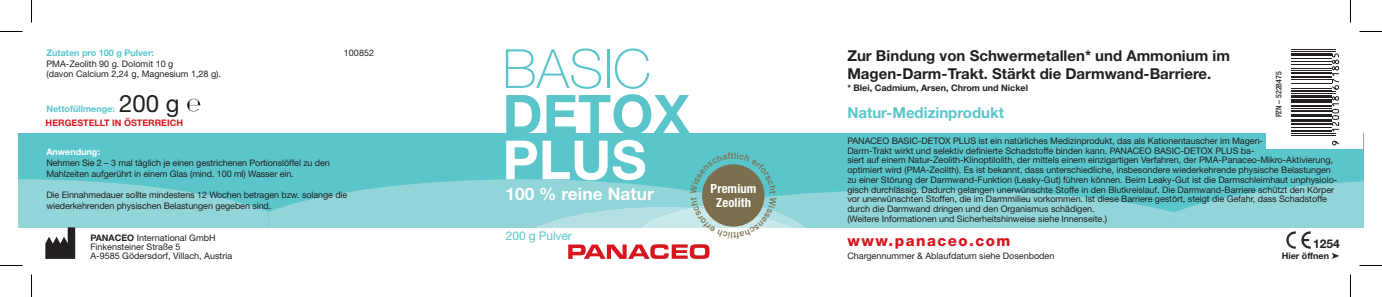
<style>
.page{position:relative;width:1382px;height:297px;background:#fff}
.page>*{position:absolute;margin:0;border:0;box-sizing:border-box;transform-origin:0 0}
.t1{font:100 54px "Helvetica Neue LT";letter-spacing:.005em;color:#5ac6cc}
.t2{font:700 54px "Helvetica Neue LT";letter-spacing:.005em;color:#5ac6cc}
.t3{font:700 54px "Helvetica Neue LT";color:#fff}
.t4{font:24px "Helvetica Neue LT";color:#231f20}
.t5{font:700 17.25px "Helvetica Neue LT";letter-spacing:.005em;color:#fff}
.t6{font:700 15px/18px "Helvetica Neue LT";color:#231f20}
.t7{font:700 15px "Helvetica Neue LT";color:#5ac6cc}
.t8{font:800 15px "Helvetica Neue LT";letter-spacing:.1em;color:#d7171f}
.t9{font:700 condensed 12.6px/13.5px "Helvetica Neue LT";letter-spacing:.01em;color:#fff;text-align:center}
.t10{font:12px "Helvetica Neue LT";letter-spacing:-.01em;color:#5ac6cc}
.t11{font:700 12px "Helvetica Neue LT";color:#231f20}
.t12{font:9px/9.8px "Helvetica Neue LT";letter-spacing:-.005em;color:#231f20}
.t13{font:700 9px "Helvetica Neue LT";color:#231f20}
.t14{font:700 9px "Helvetica Neue LT";color:#5ac6cc}
.t15{font:700 9px "Helvetica Neue LT";color:#d7171f}
.t16{font:700 9px "Helvetica Neue LT";color:#fff}
.t17{font:500 condensed 7.8px "Helvetica Neue LT";color:#231f20}
.s1{font-weight:700}
</style>
<div class="page">
<div style="left:268px;top:134px;width:905px;height:93px;background:#5ac6cc"></div>
<div style="left:19px;top:134px;width:249px;height:93px;background:#5ac6cc"></div>
<div style="left:1173px;top:134px;width:189px;height:93px;background:#5ac6cc"></div>
<div style="left:1266px;top:32px;width:96px;height:117px;background:#fff"></div>
<hr style="left:1267px;top:135px;width:68px;height:1px;background:#231f20">
<hr style="left:1267px;top:133px;width:68px;height:1px;background:#231f20">
<hr style="left:1267px;top:130px;width:63px;height:1px;background:#231f20">
<hr style="left:1267px;top:127px;width:63px;height:1px;background:#231f20">
<hr style="left:1267px;top:123px;width:63px;height:2px;background:#231f20">
<hr style="left:1267px;top:121px;width:63px;height:1px;background:#231f20">
<hr style="left:1267px;top:119px;width:63px;height:1px;background:#231f20">
<hr style="left:1267px;top:114px;width:63px;height:3px;background:#231f20">
<hr style="left:1267px;top:110px;width:63px;height:1px;background:#231f20">
<hr style="left:1267px;top:108px;width:63px;height:1px;background:#231f20">
<hr style="left:1267px;top:105px;width:63px;height:2px;background:#231f20">
<hr style="left:1267px;top:101px;width:63px;height:2px;background:#231f20">
<hr style="left:1267px;top:99px;width:63px;height:1px;background:#231f20">
<hr style="left:1267px;top:95px;width:63px;height:3px;background:#231f20">
<hr style="left:1267px;top:93px;width:68px;height:1px;background:#231f20">
<hr style="left:1267px;top:91px;width:68px;height:1px;background:#231f20">
<hr style="left:1267px;top:90px;width:63px;height:1px;background:#231f20">
<hr style="left:1267px;top:88px;width:63px;height:1px;background:#231f20">
<hr style="left:1267px;top:83px;width:63px;height:1px;background:#231f20">
<hr style="left:1267px;top:79px;width:63px;height:1px;background:#231f20">
<hr style="left:1267px;top:76px;width:63px;height:2px;background:#231f20">
<hr style="left:1267px;top:72px;width:63px;height:2px;background:#231f20">
<hr style="left:1267px;top:70px;width:63px;height:1px;background:#231f20">
<hr style="left:1267px;top:68px;width:63px;height:1px;background:#231f20">
<hr style="left:1267px;top:64px;width:63px;height:1px;background:#231f20">
<hr style="left:1267px;top:61px;width:63px;height:1px;background:#231f20">
<hr style="left:1267px;top:58px;width:63px;height:1px;background:#231f20">
<hr style="left:1267px;top:53px;width:63px;height:3px;background:#231f20">
<hr style="left:1267px;top:51px;width:68px;height:1px;background:#231f20">
<hr style="left:1267px;top:49px;width:68px;height:1px;background:#231f20">
<svg style="left:1332px;top:140px;width:7px;height:6px"></svg>
<svg style="left:1331px;top:96px;width:8px;height:36px"></svg>
<svg style="left:1331px;top:53px;width:8px;height:37px"></svg>
<div style="left:1266px;top:43px;width:24px;height:103px;background:#fff"></div>
<svg style="left:187px;top:99px;width:13px;height:12px"></svg>
<svg style="left:0;top:31px;width:22px;height:1px"></svg>
<svg style="left:1359px;top:31px;width:22px;height:1px"></svg>
<svg style="left:0;top:265px;width:22px;height:1px"></svg>
<svg style="left:1359px;top:265px;width:22px;height:1px"></svg>
<svg style="left:31px;top:0;width:1px;height:23px"></svg>
<svg style="left:31px;top:274px;width:1px;height:23px"></svg>
<svg style="left:19px;top:164px;width:1343px;height:95px"></svg>
<p class="t14" style="left:46px;top:47px;width:109px">Zutaten pro 100 g Pulver:</p>
<p class="t12" style="left:344px;top:48px;width:32px">100852</p>
<p class="t12" style="left:46px;top:58px;width:176px;line-height:10.5px">PMA-Zeolith 90 g. Dolomit 10 g<br>(davon Calcium 2,24 g, Magnesium 1,28 g).</p>
<p class="t14" style="left:46px;top:103px;width:70px">Nettofüllmenge:</p>
<h2 class="t4" style="left:119px;top:89px;width:62px">200 g</h2>
<p class="t16" style="left:46px;top:146px;width:55px">Anwendung:</p>
<p class="t12" style="left:46px;top:157px;width:285px;line-height:10.8px">Nehmen Sie 2 – 3 mal täglich je einen gestrichenen Portionslöffel zu den<br>Mahlzeiten aufgerührt in einem Glas (mind. 100 ml) Wasser ein.</p>
<p class="t12" style="left:46px;top:189px;width:302px;line-height:10.8px">Die Einnahmedauer sollte mindestens 12 Wochen betragen bzw. solange die wiederkehrenden physischen Belastungen gegeben sind.</p>
<p class="t12" style="left:90px;top:233px;width:143px;line-height:9px"><span class="s1">PANACEO</span> International GmbH<br>Finkensteiner Straße 5<br>A-9585 Gödersdorf, Villach, Austria</p>
<p class="t15" style="left:46px;top:117px;width:139px">HERGESTELLT IN ÖSTERREICH</p>
<h1 class="t1" style="left:502px;top:38px;width:150px">BASIC</h1>
<h1 class="t2" style="left:502px;top:81px;width:189px">DETOX</h1>
<h1 class="t3" style="left:502px;top:127px;width:145px">PLUS</h1>
<h3 class="t5" style="left:505px;top:183px;width:150px">100 % reine Natur</h3>
<h3 class="t10" style="left:506px;top:229px;width:67px">200 g Pulver</h3>
<h3 class="t9" style="left:710px;top:182px;width:47px">Premium<br>Zeolith</h3>
<h3 class="t6" style="left:847px;top:46px;width:384px">Zur Bindung von Schwermetallen* und Ammonium im<br>Magen-Darm-Trakt. Stärkt die Darmwand-Barriere.</h3>
<p class="t13" style="left:847px;top:82px;width:182px">* Blei, Cadmium, Arsen, Chrom und Nickel</p>
<h3 class="t7" style="left:847px;top:103px;width:158px">Natur-Medizinprodukt</h3>
<p class="t17" style="left:1273px;top:117px;width:47px;rotate:-90deg">PZN – 5228475</p>
<p class="t12" style="left:847px;top:136px;width:491px">PANACEO BASIC-DETOX PLUS ist ein natürliches Medizinprodukt, das als Kationentauscher im Magen-<br>Darm-Trakt wirkt und selektiv definierte Schadstoffe binden kann. PANACEO BASIC-DETOX PLUS ba-<br>siert auf einem Natur-Zeolith-Klinoptilolith, der mittels einem einzigartigen Verfahren, der PMA-Panaceo-Mikro-Aktivierung, optimiert wird (PMA-Zeolith). Es ist bekannt, dass unterschiedliche, insbesondere wiederkehrende physische Belastungen zu einer Störung der Darmwand-Funktion (Leaky-Gut) führen können. Beim Leaky-Gut ist die Darmschleimhaut unphysiolo&shy;gisch durchlässig. Dadurch gelangen unerwünschte Stoffe in den Blutkreislauf. Die Darmwand-Barriere schützt den Körper vor unerwünschten Stoffen, die im Darmmilieu vorkommen. Ist diese Barriere gestört, steigt die Gefahr, dass Schadstoffe durch die Darmwand dringen und den Organismus schädigen.<br>(Weitere Informationen und Sicherheitshinweise siehe Innenseite.)</p>
<h3 class="t8" style="left:847px;top:232px;width:165px">www.panaceo.com</h3>
<h3 class="t11" style="left:1312px;top:236px;width:28px">1254</h3>
<p class="t13" style="left:1281px;top:250px;width:60px">Hier öffnen ➤</p>
<p class="t12" style="left:847px;top:251px;width:208px">Chargennummer &amp; Ablaufdatum siehe Dosenboden</p>
</div>
